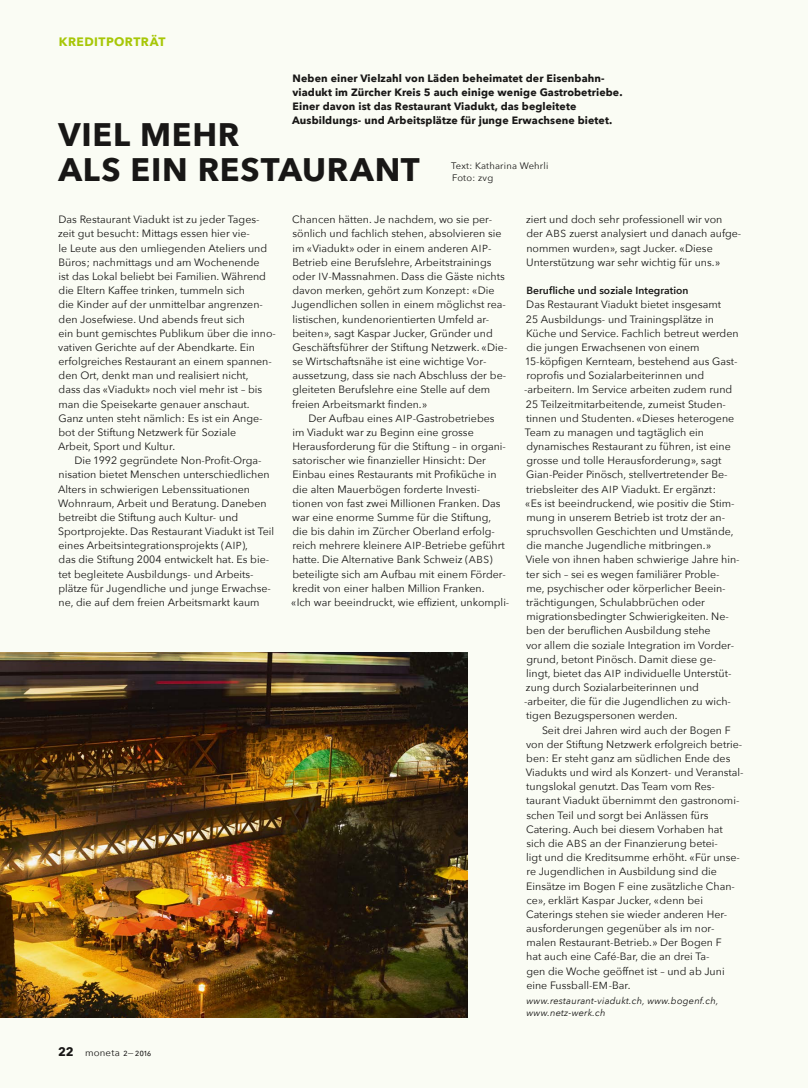
<style>
.page{position:relative;width:808px;height:1088px;background:#fafcf4}
.page>*{position:absolute;margin:0;border:0;box-sizing:border-box;transform-origin:0 0}
.t1{font:700 32.5px/35px "Avenir Next";letter-spacing:.025em;color:#181716}
.t2{font:700 12.25px "Avenir Next";letter-spacing:.03em;color:#a7c707}
.t3{font:10.62px/14.1px "Avenir Next";color:#181716}
.t4{font:700 10.62px/14.1px "Avenir Next";letter-spacing:.01em;color:#181716}
.t5{font:600 10.25px "Avenir Next";letter-spacing:.005em;color:#181716}
.t6{font:9.75px "Avenir Next";letter-spacing:.015em;color:#181716}
.t7{font:italic 9.38px/11.9px "Avenir Next";letter-spacing:.02em;color:#181716}
.t8{font:9.38px/11.9px "Avenir Next";letter-spacing:.02em;color:#181716}
.s1{font-size:10.25px}
.s2{font-weight:700;font-size:12.25px}
</style>
<div class="page">
<img style="left:0;top:652px;width:468px;height:365px">
<p class="t2" style="left:59px;top:31px;width:108px">Kreditporträt</p>
<p class="t4" style="left:292px;top:71px;width:332px">Neben einer Vielzahl von Läden beheimatet der Eisenbahn&shy;viadukt im Zürcher Kreis 5 auch einige wenige Gastrobetriebe.<br>Einer davon ist das Restaurant Viadukt, das -begleitete -Aus-bildungs- und Arbeitsplätze für junge Erwachsene bietet.</p>
<p class="t8" style="left:451px;top:159px;width:99px">Text: Katharina Wehrli<br>Foto: zvg</p>
<h1 class="t1" style="left:58px;top:116px;width:246px">Viel mehr<br>als ein Restaura</h1>
<h1 class="t1" style="left:375px;top:151px;width:47px">nt</h1>
<p class="t3" style="left:58px;top:212px;width:219px">Das Restaurant Viadukt ist zu jeder Tages&shy;zeit gut besucht: Mittags essen hier vie-<br>le Leute aus den umliegenden Ateliers und Büros; nachmittags und am Wochenende<br>ist das Lokal beliebt bei Familien. Während die Eltern Kaffee trinken, tummeln sich<br>die Kinder auf der unmittelbar angrenzen&shy;den Josefwiese. Und abends freut sich<br>ein bunt gemischtes Publikum über die inno&shy;vativen Gerichte auf der Abendkarte. Ein erfolgreiches Restaurant an einem spannen&shy;den Ort, denkt man und realisiert nicht,<br>dass das «Viadukt» noch viel mehr ist – bis man die Speisekarte genauer anschaut.<br>Ganz unten steht nämlich: Es ist ein Ange&shy;bot der Stiftung Netzwerk für Soziale<br>Arbeit, Sport und Kultur.</p>
<p class="t3" style="left:58px;top:453px;width:218px;text-indent:16px">Die 1992 gegründete Non-Profit-Orga&shy;nisation bietet Menschen unterschiedlichen Alters in schwierigen Lebenssituationen Wohnraum, Arbeit und Beratung. Daneben betreibt die Stiftung auch Kultur- und Sportprojekte. Das Restaurant Viadukt ist Teil eines Arbeitsintegrationsprojekts (<span class="s1">AIP</span>),<br>das die Stiftung 2004 entwickelt hat. Es bie&shy;tet begleitete Ausbildungs- und Arbeits&shy;plätze für Jugendliche und junge Erwachse&shy;ne, die auf dem freien Arbeitsmarkt kaum</p>
<p class="t6" style="left:58px;top:1044px;width:95px"><span class="s2">22</span> moneta 2—2016</p>
<p class="t3" style="left:291px;top:212px;width:217px">Chancen hätten. Je nachdem, wo sie per&shy;sönlich und fachlich stehen, absolvieren sie im «Viadukt» oder in einem anderen <span class="s1">AIP</span>-Betrieb eine Berufslehre, Arbeitstrainings oder <span class="s1">IV</span>-Massnahmen. Dass die Gäste nichts davon merken, gehört zum Konzept: «Die Jugendlichen sollen in einem möglichst rea&shy;listischen, kundenorientierten Umfeld ar&shy;beiten», sagt Kaspar Jucker, Gründer und Geschäftsführer der Stiftung Netzwerk. «Die&shy;se Wirtschaftsnähe ist eine wichtige Vor&shy;aussetzung, dass sie nach Abschluss der be&shy;gleiteten Berufslehre eine Stelle auf dem freien Arbeitsmarkt finden.»</p>
<p class="t3" style="left:291px;top:410px;width:220px;text-indent:17px">Der Aufbau eines <span class="s1">AIP</span>-Gastrobetriebes<br>im Viadukt war zu Beginn eine grosse Herausforderung für die Stiftung – in organi&shy;satorischer wie finanzieller Hinsicht: Der Einbau eines Restaurants mit Profiküche in die alten Mauerbögen forderte Investi&shy;tionen von fast zwei Millionen Franken. Das war eine enorme Summe für die Stiftung,<br>die bis dahin im Zürcher Oberland erfolg&shy;reich mehrere kleinere <span class="s1">AIP</span>-Betriebe geführt hatte. Die Alternative Bank Schweiz (<span class="s1">ABS</span>) beteiligte sich am Aufbau mit einem Förder&shy;kredit von einer halben Million Franken.<br>«Ich war beeindruckt, wie effizient, unkompli-</p>
<p class="t3" style="left:526px;top:212px;width:217px">ziert und doch sehr professionell wir von der <span class="s1">ABS</span> zuerst analysiert und danach aufge&shy;nommen wurden», sagt Jucker. «Diese Unterstützung war sehr wichtig für uns.»</p>
<p class="t5" style="left:526px;top:282px;width:164px">Berufliche und soziale Integration</p>
<p class="t3" style="left:524px;top:297px;width:217px">Das Restaurant Viadukt bietet insgesamt<br>25 Ausbildungs- und Trainingsplätze in Küche und Service. Fachlich betreut werden die jungen Erwachsenen von einem 15-köpfigen Kernteam, bestehend aus Gast&shy;roprofis und Sozialarbeiterinnen und -arbeitern. Im Service arbeiten zudem rund 25 Teilzeitmitarbeitende, zumeist Studen&shy;tinnen und Studenten. «Dieses heterogene Team zu managen und tagtäglich ein dynamisches Restaurant zu führen, ist eine grosse und tolle Herausforderung», sagt Gian-Peider Pinösch, stellvertretender Be&shy;triebsleiter des <span class="s1">AIP</span> Viadukt. Er ergänzt:<br>«Es ist beeindruckend, wie positiv die Stim&shy;mung in unserem Betrieb ist trotz der an&shy;spruchsvollen Geschichten und Umstände, die manche Jugendliche mitbringen.»<br>Viele von ihnen haben schwierige Jahre hin&shy;ter sich – sei es wegen familiärer Proble-<br>me, psychischer oder körperlicher Beein&shy;trächtigungen, Schulabbrüchen oder migrationsbedingter Schwierigkeiten. Ne&shy;ben der beruflichen Ausbildung stehe<br>vor allem die soziale Integration im Vorder&shy;grund, betont Pinösch. Damit diese ge&shy;lingt, bietet das <span class="s1">AIP</span> individuelle Unterstüt&shy;zung durch Sozialarbeiterinnen und -arbeiter, die für die Jugendlichen zu wich&shy;tigen Bezugspersonen werden.</p>
<p class="t3" style="left:526px;top:722px;width:219px;text-indent:16px">Seit drei Jahren wird auch der Bogen F von der Stiftung Netzwerk erfolgreich betrie&shy;ben: Er steht ganz am südlichen Ende des Viadukts und wird als Konzert- und Veranstal&shy;tungslokal genutzt. Das Team vom Res&shy;taurant Viadukt übernimmt den gastronomi&shy;schen Teil und sorgt bei Anlässen fürs Catering. Auch bei diesem Vorhaben hat sich die <span class="s1">ABS</span> an der Finanzierung betei-<br>ligt und die Kreditsumme erhöht. «Für unse&shy;re Jugendlichen in Ausbildung sind die Einsätze im Bogen F eine zusätzliche Chan&shy;ce», erklärt Kaspar Jucker, «denn bei Caterings stehen sie wieder anderen Her&shy;ausforderungen gegenüber als im nor&shy;malen Restaurant-Betrieb.» Der Bogen F<br>hat auch eine Café-Bar, die an drei Ta-<br>gen die Woche geöffnet ist – und ab Juni eine Fussball-<span class="s1">EM</span>-Bar.</p>
<p class="t7" style="left:526px;top:995px;width:193px">www.restaurant-viadukt.ch, www.bogenf.ch, www.netz-werk.ch</p>
</div>
